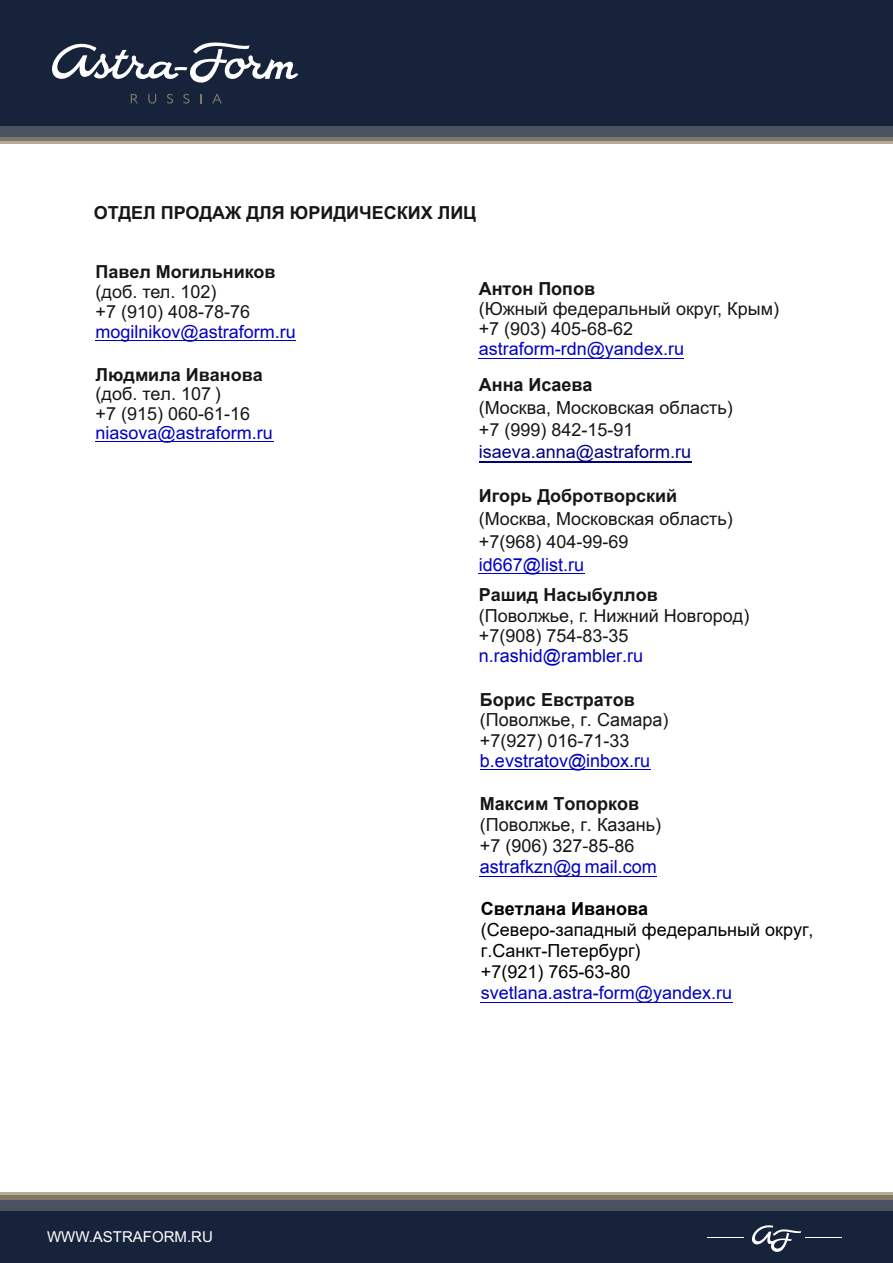
<style>
.page{position:relative;width:893px;height:1263px;background:#fff}
.page>*{position:absolute;margin:0;border:0;box-sizing:border-box;transform-origin:0 0}
.t1{font:18px/20px "Arial";color:#151616}
.t2{font:18px "Arial";color:#0000c4}
.t3{font:700 18px "Arial";color:#151616}
.t4{font:18px/21.1px "Arial";color:#000}
.t5{font:18px "Arial";color:#000080}
.t6{font:700 18px "Arial";color:#000}
.t7{font:15px "Arial";color:#fff}
</style>
<div class="page">
<div style="left:0;top:0;width:893px;height:127px;background:#16233a"></div>
<svg style="left:131px;top:94px;width:7px;height:9px"></svg>
<svg style="left:148px;top:94px;width:8px;height:10px"></svg>
<svg style="left:167px;top:94px;width:6px;height:10px"></svg>
<svg style="left:183px;top:94px;width:6px;height:10px"></svg>
<svg style="left:200px;top:94px;width:2px;height:9px"></svg>
<svg style="left:212px;top:94px;width:10px;height:9px"></svg>
<svg style="left:52px;top:42px;width:246px;height:41px"></svg>
<div style="left:0;top:136px;width:893px;height:6px;background:#807867"></div>
<hr style="left:0;top:142px;width:893px;height:2px;background:#b8aa94">
<div style="left:0;top:126px;width:893px;height:10px;background:#4a515f"></div>
<div style="left:0;top:1210px;width:893px;height:53px;background:#16233a"></div>
<div style="left:0;top:1195px;width:893px;height:5px;background:#807867"></div>
<hr style="left:0;top:1192px;width:893px;height:3px;background:#b8aa94">
<div style="left:0;top:1200px;width:893px;height:10px;background:#4a515f"></div>
<hr style="left:708px;top:1237px;width:36px;height:1px;background:#fff">
<hr style="left:805px;top:1237px;width:36px;height:1px;background:#fff">
<svg style="left:752px;top:1225px;width:49px;height:27px"></svg>
<hr style="left:96px;top:340px;width:200px;height:1px;background:#0000c4">
<hr style="left:479px;top:876px;width:178px;height:1px;background:#0000c4">
<hr style="left:480px;top:769px;width:170px;height:1px;background:#0000c4">
<hr style="left:95px;top:441px;width:178px;height:1px;background:#0000c4">
<hr style="left:480px;top:1002px;width:253px;height:1px;background:#0000c4">
<hr style="left:478px;top:573px;width:107px;height:1px;background:#0000c4">
<hr style="left:479px;top:461px;width:212px;height:1px;background:#000080">
<hr style="left:478px;top:358px;width:206px;height:1px;background:#0000c4">
<p class="t3" style="left:94px;top:206px;width:384px">ОТДЕЛ ПРОДАЖ ДЛЯ ЮРИДИЧЕСКИХ ЛИЦ</p>
<p class="t3" style="left:96px;top:265px;width:182px">Павел Могильников</p>
<p class="t1" style="left:96px;top:283px;width:156px">(доб. тел. 102)<br>+7 (910) 408-78-76</p>
<p class="t2" style="left:96px;top:325px;width:202px">mogilnikov@astraform.ru</p>
<p class="t3" style="left:96px;top:367px;width:169px">Людмила Иванова</p>
<p class="t1" style="left:96px;top:386px;width:156px">(доб. тел. 107 )<br>+7 (915) 060-61-16</p>
<p class="t2" style="left:96px;top:426px;width:179px">niasova@astraform.ru</p>
<p class="t7" style="left:47px;top:1231px;width:167px">WWW.ASTRAFORM.RU</p>
<p class="t3" style="left:479px;top:276px;width:118px">Антон Попов</p>
<p class="t1" style="left:479px;top:300px;width:302px">(Южный федеральный округ, Крым) +7 (903) 405-68-62</p>
<p class="t2" style="left:479px;top:336px;width:207px">astraform-rdn@yandex.ru</p>
<p class="t3" style="left:479px;top:372px;width:115px">Анна Исаева</p>
<p class="t1" style="left:479px;top:396px;width:255px;line-height:22.5px">(Москва, Московская область) +7 (999) 842-15-91</p>
<p class="t5" style="left:479px;top:440px;width:214px">isaeva.anna@astraform.ru</p>
<p class="t3" style="left:479px;top:489px;width:200px">Игорь Добротворский</p>
<p class="t1" style="left:479px;top:509px;width:256px;line-height:22.5px">(Москва, Московская область) +7(968) 404-99-69</p>
<p class="t2" style="left:479px;top:552px;width:107px">id667@list.ru</p>
<p class="t3" style="left:479px;top:588px;width:180px">Рашид Насыбуллов</p>
<p class="t1" style="left:479px;top:607px;width:272px">(Поволжье, г. Нижний Новгород) +7(908) 754-83-35</p>
<p class="t2" style="left:479px;top:644px;width:166px">n.rashid@rambler.ru</p>
<p class="t3" style="left:480px;top:687px;width:156px">Борис Евстратов</p>
<p class="t1" style="left:480px;top:710px;width:190px;line-height:20.5px">(Поволжье, г. Самара) +7(927) 016-71-33</p>
<p class="t2" style="left:480px;top:749px;width:172px">b.evstratov@inbox.ru</p>
<p class="t3" style="left:480px;top:791px;width:161px">Максим Топорков</p>
<p class="t1" style="left:480px;top:815px;width:183px;line-height:20.9px">(Поволжье, г. Казань) +7 (906) 327-85-86</p>
<p class="t2" style="left:480px;top:855px;width:178px">astrafkzn@g mail.com</p>
<p class="t6" style="left:481px;top:895px;width:169px">Светлана Иванова</p>
<p class="t4" style="left:481px;top:918px;width:334px">(Северо-западный федеральный округ, г.Санкт-Петербург)<br>+7(921) 765-63-80</p>
<p class="t2" style="left:481px;top:980px;width:253px">svetlana.astra-form@yandex.ru</p>
</div>
